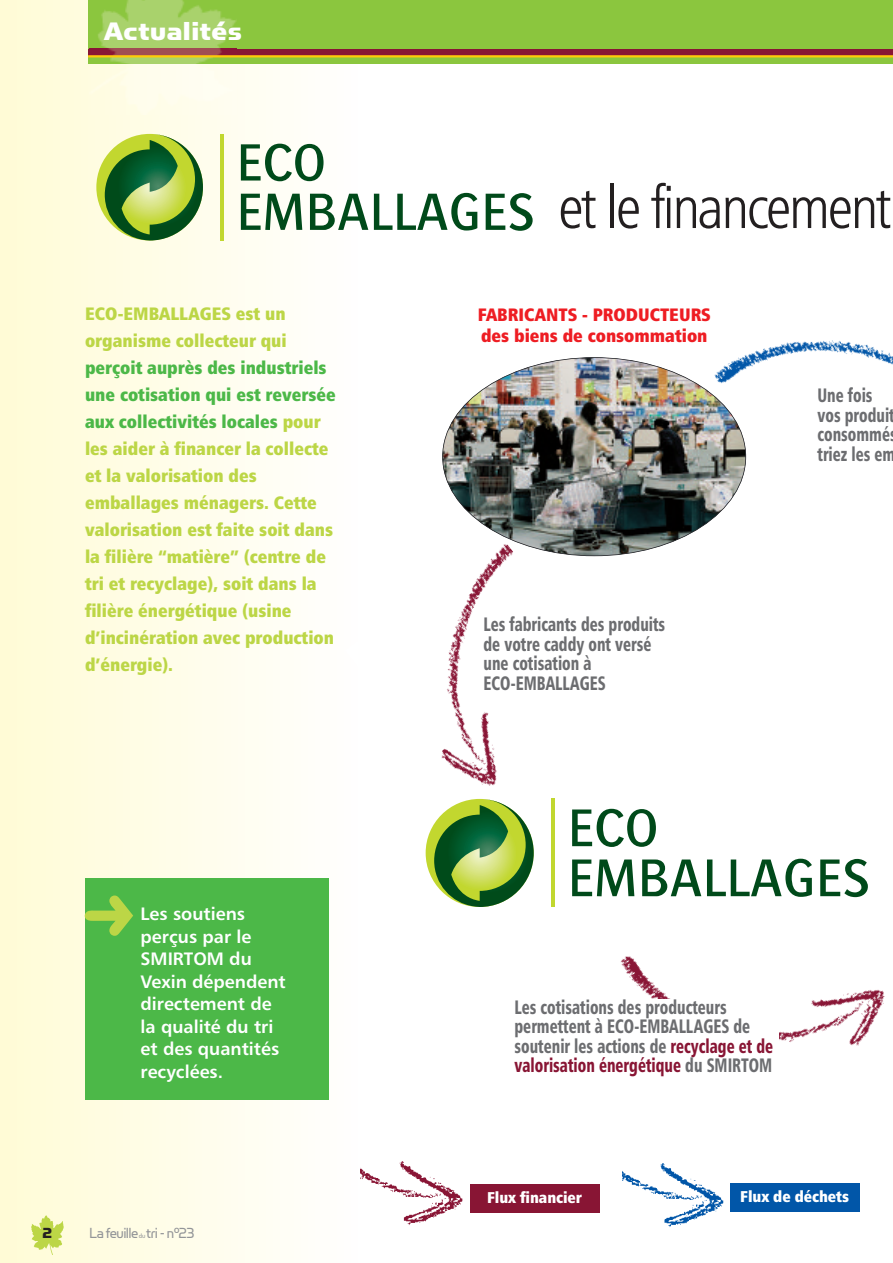
<style>
.page{position:relative;width:893px;height:1263px;background:#fff}
.page>*{position:absolute;margin:0;border:0;box-sizing:border-box;transform-origin:0 0}
.t1{font:60px "Humanist 777 BT Light Condensed B";letter-spacing:-.04em;color:#231f20}
.t2{font:28.5px "Simian Display Chimpanzee";letter-spacing:.02em;color:#fff}
.t3{font:19.5px/19.5px "Humanist 777 BT Black Condensed B";color:#6c6d70;scale:.8 1}
.t4{font:18px/27px "Humanist 777 BT Extra Black Cond B";color:#bcd646}
.t5{font:18px/22.5px "Humanist 777 BT Bold B";color:#fff}
.t6{font:18px/21px "Humanist 777 BT Extra Black Cond B";color:#ee1d23}
.t7{font:16.5px "Simian Display Orangutan";letter-spacing:-.035em;color:#939598;scale:.93 1}
.t8{font:16.5px "Simian Display Chimpanzee";color:#231f20}
.t9{font:15.6px "Humanist 777 BT Extra Black Cond B";letter-spacing:-.005em;color:#fff}
.s1{color:#4cb848}
.s2{font-size:7.5px}
.s3{color:#881534}
</style>
<div class="page">
<div style="left:0;top:0;width:357px;height:1263px;background:linear-gradient(to right,#fffbd6,#fffefe)"></div>
<div style="left:85px;top:878px;width:244px;height:222px;background:#4cb848"></div>
<img style="left:360px;top:1161px;width:103px;height:64px">
<img style="left:622px;top:1163px;width:102px;height:64px">
<img style="left:697px;top:340px;width:196px;height:190px">
<img style="left:345px;top:532px;width:287px;height:291px">
<img style="left:601px;top:858px;width:284px;height:188px">
<svg style="left:31px;top:1215px;width:33px;height:39px"></svg>
<div style="left:88px;top:0;width:805px;height:64px;background:#8bc63e"></div>
<div style="left:470px;top:1184px;width:129px;height:29px;background:#881534"></div>
<div style="left:88px;top:49px;width:805px;height:6px;background:#881534"></div>
<img style="left:90px;top:0;width:146px;height:115px">
<hr style="left:88px;top:55px;width:805px;height:2px;background:#feca0a">
<svg style="left:85px;top:895px;width:48px;height:41px"></svg>
<div style="left:730px;top:1183px;width:129px;height:29px;background:#0156a8"></div>
<hr style="left:220px;top:134px;width:4px;height:107px;background:#c1d72f">
<svg style="left:241px;top:144px;width:83px;height:37px"></svg>
<svg style="left:241px;top:194px;width:61px;height:36px"></svg>
<svg style="left:310px;top:194px;width:58px;height:36px"></svg>
<svg style="left:374px;top:193px;width:103px;height:38px"></svg>
<svg style="left:486px;top:193px;width:47px;height:38px"></svg>
<svg style="left:96px;top:134px;width:107px;height:107px"></svg>
<svg style="left:105px;top:134px;width:98px;height:107px;background:#7fa857"></svg>
<img style="left:443px;top:358px;width:303px;height:198px;border-radius:50%">
<hr style="left:551px;top:799px;width:4px;height:108px;background:#c1d72f">
<svg style="left:572px;top:809px;width:84px;height:38px"></svg>
<svg style="left:572px;top:859px;width:62px;height:37px"></svg>
<svg style="left:642px;top:859px;width:59px;height:37px"></svg>
<svg style="left:707px;top:859px;width:105px;height:38px"></svg>
<svg style="left:820px;top:859px;width:48px;height:38px"></svg>
<div style="left:426px;top:799px;width:108px;height:108px;background:#c2d72f;border-radius:50%"></div>
<svg style="left:434px;top:799px;width:100px;height:108px"></svg>
<div style="left:483px;top:617px;width:191px;height:81px;background:#fff"></div>
<div style="left:514px;top:999px;width:265px;height:79px;background:#fff"></div>
<h2 class="t2" style="left:103px;top:13px;width:140px">Actualités</h2>
<p class="t4" style="left:85px;top:301px;width:203px">ECO-EMBALLAGES est un organisme collecteur qui</p>
<p class="t4" style="left:85px;top:355px;width:252px"><span class="s1">perçoit auprès des industriels une cotisation qui est reversée aux collectivités locales</span> pour les aider à financer la collecte et la valorisation des emballages ménagers. Cette valorisation est faite soit dans la filière “matière” (centre de tri et recyclage), soit dans la filière énergétique (usine d’incinération avec production d’énergie).</p>
<p class="t5" style="left:141px;top:904px;width:147px">Les soutiens perçus par le<br>SMIRTOM du<br>Vexin dépendent directement de la qualité du tri et des quantités recyclées.</p>
<p class="t8" style="left:43px;top:1222px;width:11px">2</p>
<p class="t7" style="left:89px;top:1222px;width:115px">Lafeuille<span class="s2">du</span>tri-n°23</p>
<h1 class="t1" style="left:558px;top:183px;width:334px">et le financement</h1>
<p class="t6" style="left:478px;top:306px;width:235px">FABRICANTS - PRODUCTEURS des biens de consommation</p>
<p class="t3" style="left:483px;top:616px;width:229px">Les fabricants des produits de votre caddy ont versé une cotisation à<br>ECO-EMBALLAGES</p>
<p class="t3" style="left:817px;top:387px;width:99px">Une fois vos produit consommé triez les em</p>
<p class="t3" style="left:514px;top:999px;width:325px">Les cotisations des producteurs permettent à ECO-EMBALLAGES de soutenir les actions de <span class="s3">recyclage et de valorisation énergétique</span> du SMIRTOM</p>
<p class="t9" style="left:487px;top:1191px;width:96px">Flux financier</p>
<p class="t9" style="left:740px;top:1190px;width:110px">Flux de déchets</p>
</div>
